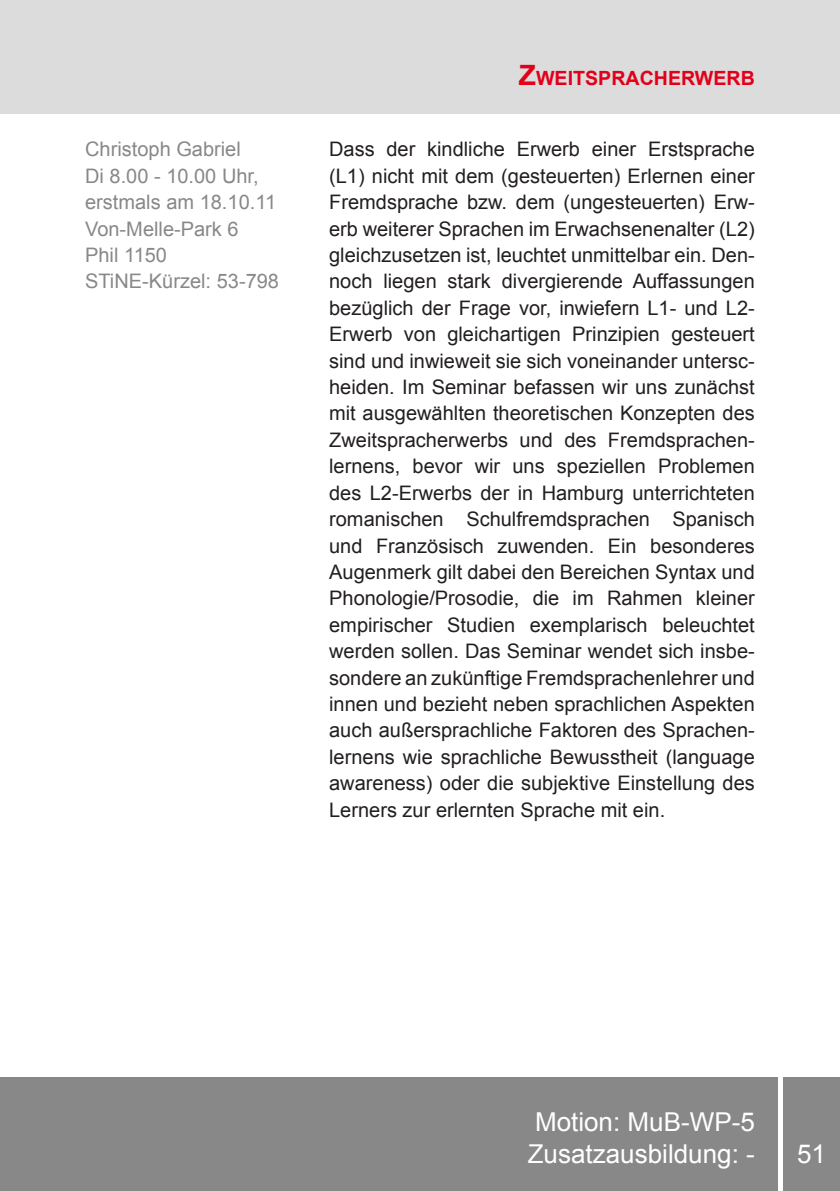
<style>
.page{position:relative;width:840px;height:1191px;background:#fff}
.page>*{position:absolute;margin:0;border:0;box-sizing:border-box;transform-origin:0 0}
.t1{font:26px "Arial";color:#fff}
.t2{font:20px/26.4px "Arial";color:#231f20;text-align:justify}
.t3{font:20px "Arial";color:#888}
.t4{font:700 19.6px "Arial";color:#e2001a}
.s1{font-size:28px}
</style>
<div class="page">
<div style="left:782px;top:1077px;width:57px;height:114px;background:#888"></div>
<div style="left:0;top:0;width:839px;height:113px;background:#dcdcdc"></div>
<div style="left:0;top:1077px;width:777px;height:114px;background:#888"></div>
<p class="t3" style="left:85px;top:136px;width:157px">Christoph Gabriel</p>
<p class="t3" style="left:85px;top:163px;width:175px">Di 8.00 - 10.00 Uhr,</p>
<p class="t3" style="left:85px;top:189px;width:192px">erstmals am 18.10.11</p>
<p class="t3" style="left:85px;top:215px;width:155px">Von-Melle-Park 6</p>
<p class="t3" style="left:85px;top:242px;width:83px">Phil 1150</p>
<p class="t3" style="left:85px;top:268px;width:195px">STiNE-Kürzel: 53-798</p>
<p class="t4" style="left:518px;top:65px;width:235px"><span class="s1">Z</span>WEITSPRACHERWERB</p>
<p class="t2" style="left:329px;top:136px;width:427px">Dass der kindliche Erwerb einer Erstsprache (L1) nicht mit dem (gesteuerten) Erlernen einer Fremdsprache bzw. dem (ungesteuerten) Erw&shy;erb weiterer Sprachen im Erwachsenenalter (L2) gleichzusetzen ist, leuchtet unmittelbar ein. Den&shy;noch liegen stark divergierende Auffassungen bezüglich der Frage vor, inwiefern L1- und L2- Erwerb von gleichartigen Prinzipien gesteuert sind und inwieweit sie sich voneinander untersc&shy;heiden. Im Seminar befassen wir uns zunächst mit ausgewählten theoretischen Konzepten des Zweitspracherwerbs und des Fremdsprachen&shy;lernens, bevor wir uns speziellen Problemen des L2-Erwerbs der in Hamburg unterrichteten romanischen Schulfremdsprachen Spanisch und Französisch zuwenden. Ein besonderes Augenmerk gilt dabei den Bereichen Syntax und Phonologie/Prosodie, die im Rahmen kleiner empirischer Studien exemplarisch beleuchtet werden sollen. Das Seminar wendet sich insbe&shy;sondere an zukünftige Fremdsprachenlehrer und innen und bezieht neben sprachlichen Aspekten auch außersprachliche Faktoren des Sprachen&shy;lernens wie sprachliche Bewusstheit (language awareness) oder die subjektive Einstellung des Lerners zur erlernten Sprache mit ein.</p>
<p class="t1" style="left:534px;top:1105px;width:221px">Motion: MuB-WP-5</p>
<p class="t1" style="left:527px;top:1136px;width:228px">Zusatzausbildung: -</p>
<h1 class="t1" style="left:796px;top:1136px;width:30px">51</h1>
</div>
